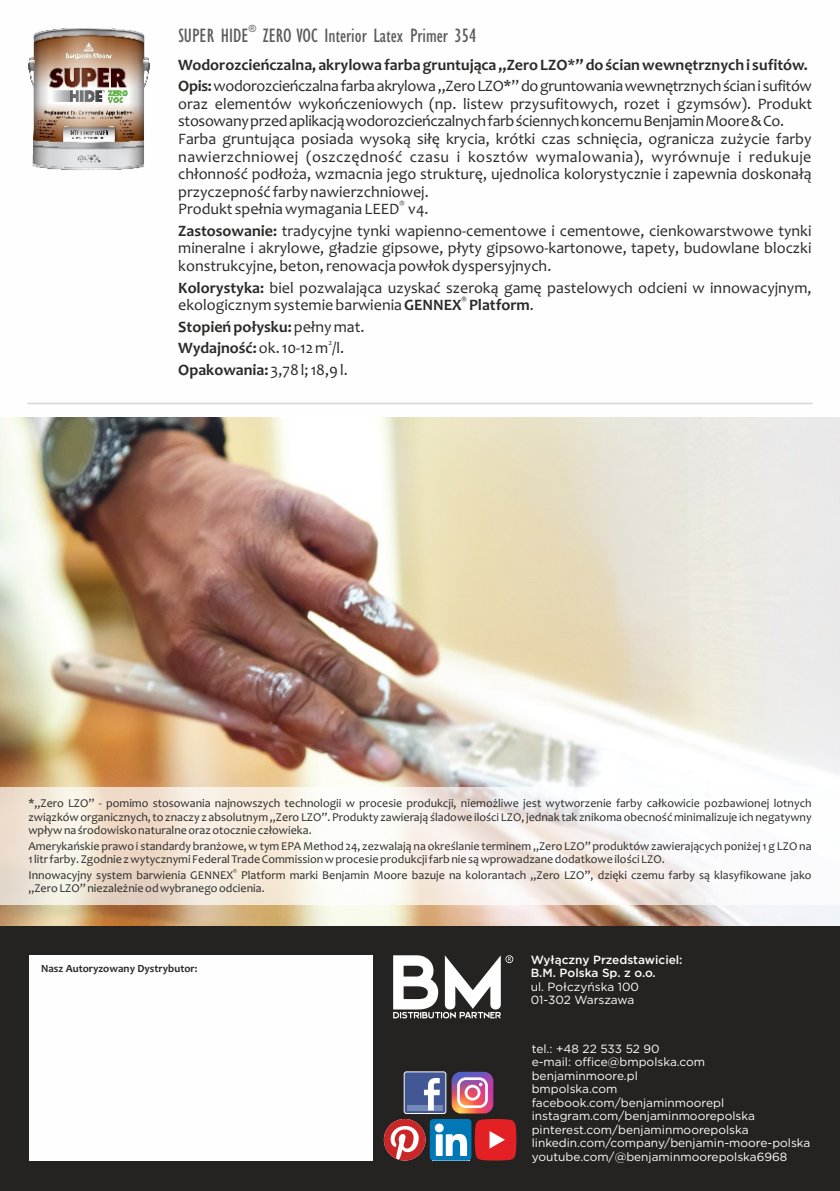
<style>
.page{position:relative;width:840px;height:1191px;background:#fff}
.page>*{position:absolute;margin:0;border:0;box-sizing:border-box;transform-origin:0 0}
.t1{font:condensed 20px "Gill Sans";color:#5b5b5b}
.t2{font:16px/17.6px "Candara";color:#2b2a29}
.t3{font:700 16px/21.4px "Candara";color:#2b2a29}
.t4{font:12px/13.2px "Candara";color:#2b2a29}
.t5{font:11.8px/13.6px "Gotham";color:#fefefe}
.t6{font:500 11.8px/13.6px "Gotham";color:#fefefe}
.t7{font:700 11px "Candara";color:#2b2a29}
.t8{font:condensed 10px "Gill Sans";color:#5b5b5b}
.t9{font:8px "Candara";color:#2b2a29}
.t10{font:700 8px "Candara";color:#2b2a29}
.t11{font:6px "Candara";color:#2b2a29}
.s1{font-weight:400}
.s2{font-weight:700}
</style>
<div class="page">
<img style="left:0;top:417px;width:839px;height:508px">
<div style="left:0;top:787px;width:839px;height:117px;background:#fefefe;opacity:.7"></div>
<div style="left:0;top:925px;width:839px;height:266px;background:#252322"></div>
<div style="left:29px;top:955px;width:343px;height:205px;background:#fefefe"></div>
<img style="left:28px;top:28px;width:122px;height:142px">
<hr style="left:28px;top:402px;width:783px;height:2px;background:#5b5b5b">
<svg style="left:393px;top:955px;width:120px;height:63px"></svg>
<div style="left:403px;top:1071px;width:43px;height:42px;background:#445795;border:1px solid #fefefe;border-radius:2px"></div>
<div style="left:407px;top:1104px;width:35px;height:6px;background:#7489b8"></div>
<svg style="left:423px;top:1078px;width:16px;height:32px"></svg>
<svg style="left:451px;top:1071px;width:42px;height:42px"></svg>
<svg style="left:457px;top:1077px;width:30px;height:31px"></svg>
<svg style="left:383px;top:1119px;width:133px;height:41px;background:#99606e"></svg>
<p class="t8" style="left:249px;top:25px;width:9px">®</p>
<p class="t1" style="left:178px;top:28px;width:299px">SUPER HIDE ZERO VOC Interior Latex Primer 354</p>
<p class="t3" style="left:178px;top:55px;width:634px">Wodorozcieńczalna, akrylowa farba gruntująca „Zero LZO*” do ścian wewnętrznych i sufitów.<br>Opis:<span class="s1">wodorozcieńczalnafarbaakrylowa„ZeroLZO*”dogruntowaniawewnętrznychściani sufitów</span></p>
<p class="t2" style="left:178px;top:96px;width:635px">oraz elementów wykończeniowych (np. listew przysufitowych, rozet i gzymsów). Produkt stosowanyprzedaplikacjąwodorozcieńczalnychfarbściennychkoncernuBenjaminMoore&amp;Co.<br>Farba gruntująca posiada wysoką siłę krycia, krótki czas schnięcia, ogranicza zużycie farby nawierzchniowej (oszczędność czasu i kosztów wymalowania), wyrównuje i redukuje chłonność podłoża, wzmacnia jego strukturę, ujednolica kolorystycznie i zapewnia doskonałą przyczepność farby nawierzchniowej.</p>
<p class="t9" style="left:399px;top:200px;width:7px">®</p>
<p class="t2" style="left:178px;top:200px;width:634px;line-height:21.4px">Produkt spełnia wymagania LEED v4.<br><span class="s2">Zastosowanie:</span> tradycyjne tynki wapienno-cementowe i cementowe, cienkowarstwowe tynki</p>
<p class="t2" style="left:178px;top:241px;width:634px">mineralne i akrylowe, gładzie gipsowe, płyty gipsowo-kartonowe, tapety, budowlane bloczki konstrukcyjne, beton, renowacja powłok dyspersyjnych.</p>
<p class="t2" style="left:178px;top:280px;width:634px"><span class="s2">Kolorystyka:</span> biel pozwalająca uzyskać szeroką gamę pastelowych odcieni w innowacyjnym,</p>
<p class="t10" style="left:461px;top:296px;width:7px">®</p>
<p class="t2" style="left:178px;top:296px;width:357px;line-height:21.4px">ekologicznym systemie barwienia <span class="s2">GENNEX Platform</span>.<br><span class="s2">Stopień połysku:</span>pełny mat.</p>
<p class="t9" style="left:328px;top:339px;width:5px">2</p>
<p class="t2" style="left:178px;top:339px;width:171px;line-height:21.4px"><span class="s2">Wydajność:</span>ok. 10-12 m /l.<br><span class="s2">Opakowania:</span> 3,78 l; 18,9 l.</p>
<p class="t4" style="left:28px;top:798px;width:784px;text-align:justify">*„Zero LZO” - pomimo stosowania najnowszych technologii w procesie produkcji, niemożliwe jest wytworzenie farby całkowicie pozbawionej lotnych związków organicznych, to znaczy z absolutnym „Zero LZO”. Produkty zawierają śladowe ilości LZO, jednak tak znikoma obecność minimalizuje ich negatywny wpływ na środowisko naturalne oraz otocznie człowieka.</p>
<p class="t4" style="left:28px;top:840px;width:784px">Amerykańskie prawo i standardy branżowe, w tym EPA Method 24, zezwalają na określanie terminem „Zero LZO” produktów zawierających poniżej 1 g LZO na<br>1 litr farby. Zgodnie z wytycznymi Federal Trade Commission w procesie produkcji farb nie są wprowadzane dodatkowe ilości LZO.</p>
<p class="t11" style="left:233px;top:868px;width:5px">®</p>
<p class="t4" style="left:28px;top:869px;width:784px">Innowacyjny system barwienia GENNEX Platform marki Benjamin Moore bazuje na kolorantach „Zero LZO”, dzięki czemu farby są klasyfikowane jako „Zero LZO” niezależnie od wybranego odcienia.</p>
<p class="t7" style="left:41px;top:964px;width:158px">Nasz Autoryzowany Dystrybutor:</p>
<p class="t6" style="left:530px;top:953px;width:153px">Wyłączny Przedstawiciel:<br>B.M. Polska Sp. z o.o.</p>
<p class="t5" style="left:530px;top:980px;width:110px">ul. Połczyńska 100<br>01-302 Warszawa</p>
<p class="t5" style="left:531px;top:1042px;width:280px">tel.: +48 22 533 52 90<br>e-mail: office@bmpolska.com benjaminmoore.pl<br>bmpolska.com facebook.com/benjaminmoorepl instagram.com/benjaminmoorepolska pinterest.com/benjaminmoorepolska linkedin.com/company/benjamin-moore-polska youtube.com/@benjaminmoorepolska6968</p>
</div>
